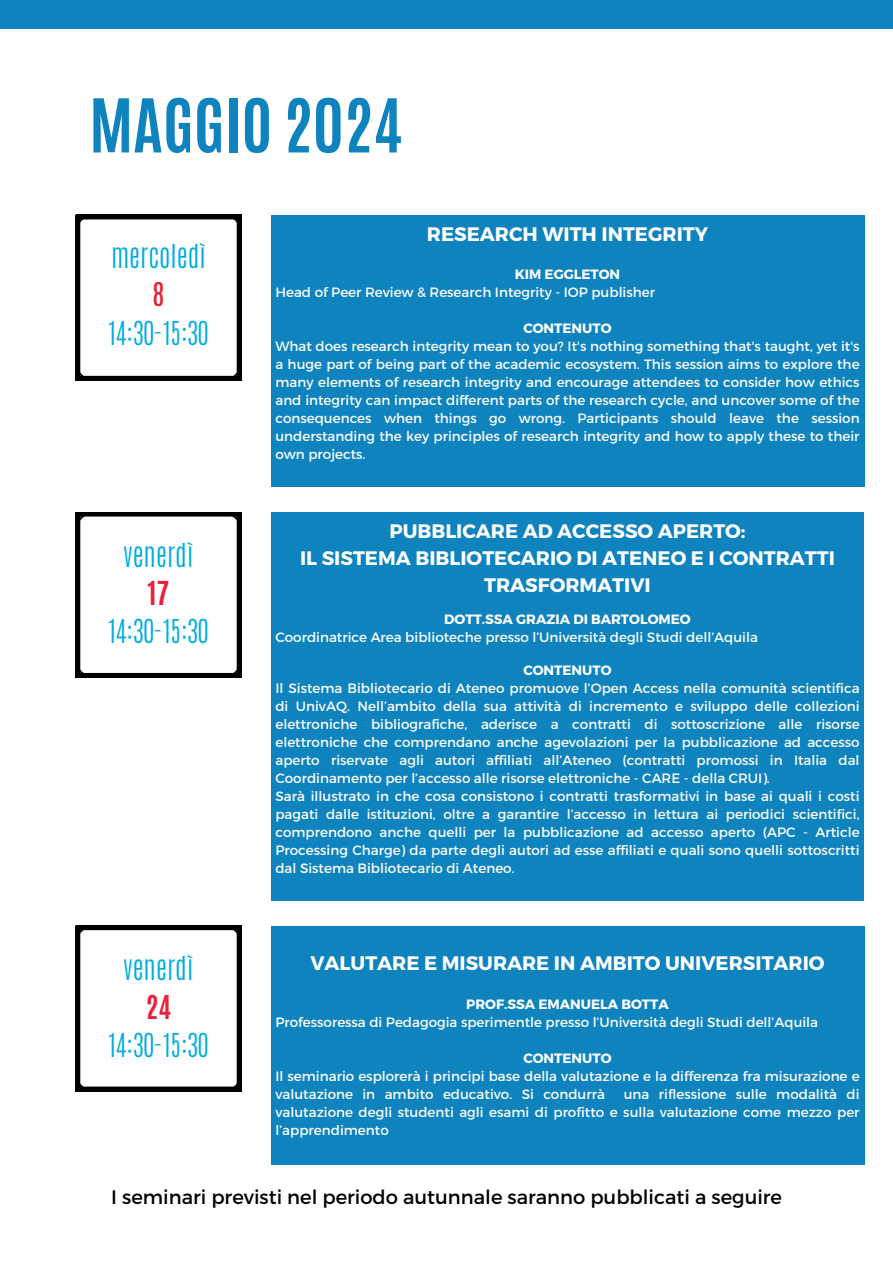
<style>
.page{position:relative;width:893px;height:1264px;background:#fff}
.page>*{position:absolute;margin:0;border:0;box-sizing:border-box;transform-origin:0 0}
.t1{font:700 63px "Antonio";color:#0e83bd}
.t2{font:300 27.45px/38.2px "Antonio";color:#00addd;text-align:center}
.t3{font:700 19.5px/27px "Montserrat";color:#fff;text-align:center}
.t4{font:19.5px "Montserrat";color:#000}
.t5{font:13.5px/18px "Montserrat";color:#fff}
.t6{font:700 13.5px "Montserrat";color:#fff}
.s1{font-weight:400;color:#e5243b}
.s2{font-weight:700;color:#e5243b}
</style>
<div class="page">
<div style="left:0;top:0;width:892px;height:29px;background:#0e83bd"></div>
<svg style="left:76px;top:925px;width:165px;height:166px"></svg>
<div style="left:271px;top:925px;width:593px;height:239px;background:#0e83bd"></div>
<svg style="left:76px;top:512px;width:165px;height:165px"></svg>
<svg style="left:76px;top:215px;width:165px;height:165px"></svg>
<div style="left:271px;top:512px;width:592px;height:388px;background:#0e83bd"></div>
<div style="left:271px;top:215px;width:593px;height:272px;background:#0e83bd"></div>
<h1 class="t1" style="left:89px;top:80px;width:314px">MAGGIO 2024</h1>
<h4 class="t2" style="left:109px;top:237px;width:101px">mercoledì<br><span class="s1">8<br></span>14:30-15:30</h4>
<h2 class="t2" style="left:109px;top:536px;width:101px">venerdì<br><span class="s2">17<br></span>14:30-15:30</h2>
<h2 class="t2" style="left:109px;top:949px;width:101px">venerdì<br><span class="s2">24<br></span>14:30-15:30</h2>
<h3 class="t3" style="left:427px;top:219px;width:282px">RESEARCH WITH INTEGRITY</h3>
<p class="t6" style="left:515px;top:265px;width:107px">KIM EGGLETON</p>
<p class="t5" style="left:275px;top:282px;width:381px">Head of Peer Review &amp; Research Integrity - IOP publisher</p>
<p class="t6" style="left:523px;top:319px;width:90px">CONTENUTO</p>
<p class="t5" style="left:275px;top:336px;width:585px;text-align:justify">What does research integrity mean to you? It's nothing something that's taught, yet it's a huge part of being part of the academic ecosystem. This session aims to explore the many elements of research integrity and encourage attendees to consider how ethics and integrity can impact different parts of the research cycle, and uncover some of the consequences when things go wrong. Participants should leave the session understanding the key principles of research integrity and how to apply these to their own projects.</p>
<h3 class="t3" style="left:300px;top:516px;width:536px">PUBBLICARE AD ACCESSO APERTO:<br>IL SISTEMA BIBLIOTECARIO DI ATENEO E I CONTRATTI<br>TRASFORMATIVI</h3>
<p class="t6" style="left:444px;top:610px;width:248px">DOTT.SSA GRAZIA DI BARTOLOMEO</p>
<p class="t5" style="left:275px;top:628px;width:484px">Coordinatrice Area biblioteche presso l’Università degli Studi dell’Aquila</p>
<p class="t6" style="left:523px;top:661px;width:90px">CONTENUTO</p>
<p class="t5" style="left:275px;top:678px;width:585px">Il Sistema Bibliotecario di Ateneo promuove l’Open Access nella comunità scientifica di UnivAQ. Nell’ambito della sua attività di incremento e sviluppo delle collezioni elettroniche bibliografiche, aderisce a contratti di sottoscrizione alle risorse elettroniche che comprendano anche agevolazioni per la pubblicazione ad accesso aperto riservate agli autori affiliati all’Ateneo (contratti promossi in Italia dal Coordinamento per l’accesso alle risorse elettroniche - CARE - della CRUI).<br>Sarà illustrato in che cosa consistono i contratti trasformativi in base ai quali i costi pagati dalle istituzioni, oltre a garantire l’accesso in lettura ai periodici scientifici, comprendono anche quelli per la pubblicazione ad accesso aperto (APC - Article Processing Charge) da parte degli autori ad esse affiliati e quali sono quelli sottoscritti dal Sistema Bibliotecario di Ateneo.</p>
<h3 class="t3" style="left:310px;top:949px;width:515px">VALUTARE E MISURARE IN AMBITO UNIVERSITARIO</h3>
<p class="t6" style="left:466px;top:995px;width:204px">PROF.SSA EMANUELA BOTTA</p>
<p class="t5" style="left:275px;top:1012px;width:544px">Professoressa di Pedagogia sperimentle presso l’Università degli Studi dell’Aquila</p>
<p class="t6" style="left:523px;top:1049px;width:90px">CONTENUTO</p>
<p class="t5" style="left:275px;top:1066px;width:585px">Il seminario esplorerà i principi base della valutazione e la differenza fra misurazione e valutazione in ambito educativo. Si condurrà</p>
<p class="t5" style="left:275px;top:1084px;width:585px;text-align:justify;text-indent:348px">una riflessione sulle modalità di valutazione degli studenti agli esami di profitto e sulla valutazione come mezzo per l’apprendimento</p>
<p class="t4" style="left:111px;top:1183px;width:672px">I seminari previsti nel periodo autunnale saranno pubblicati a seguire</p>
</div>
